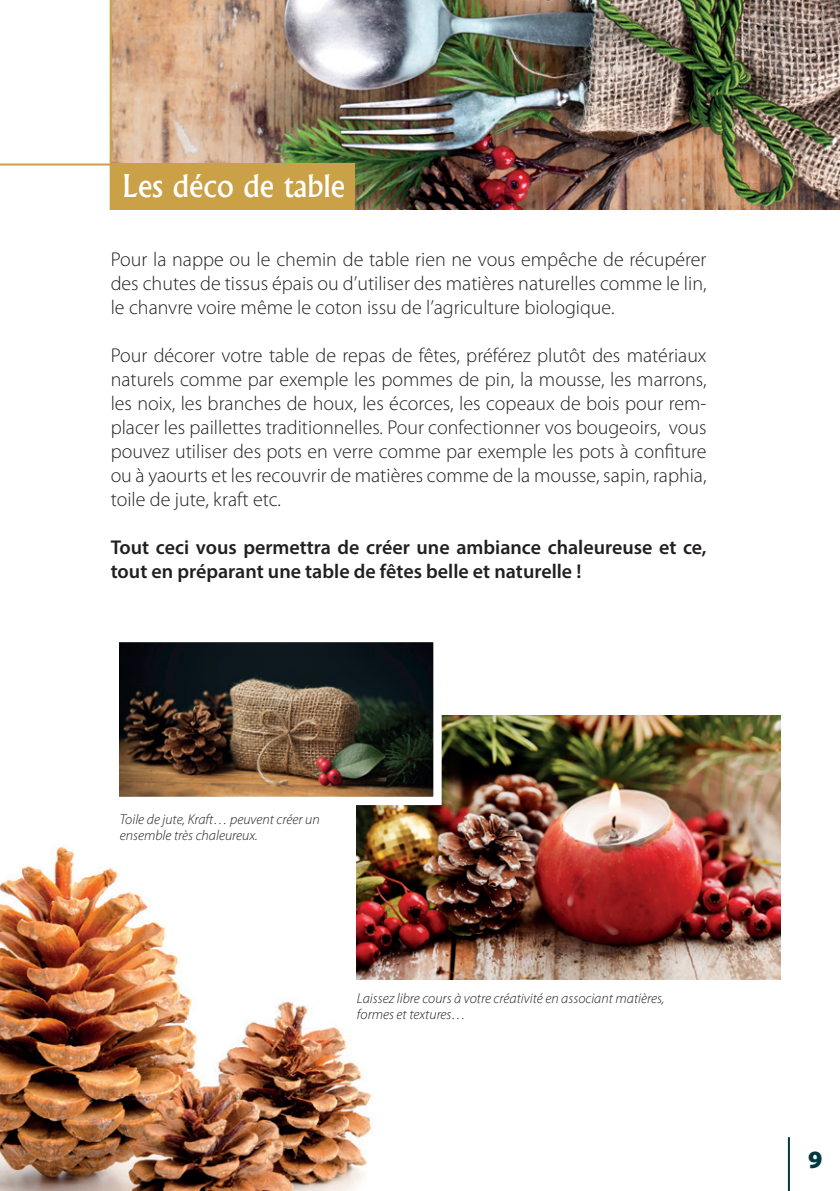
<style>
.page{position:relative;width:840px;height:1191px;background:#fff}
.page>*{position:absolute;margin:0;border:0;box-sizing:border-box;transform-origin:0 0}
.t1{font:500 30px "Albertus";color:#fff}
.t2{font:900 25px "Myriad Pro";color:#03383f}
.t3{font:300 20px/24px "Myriad Pro";color:#231f20;text-align:justify}
.t4{font:600 20px/24px "Myriad Pro";color:#231f20}
.t5{font:italic 300 14.2px/16px "Myriad Pro";color:#231f20}
</style>
<div class="page">
<hr style="left:787px;top:1137px;width:2px;height:54px;background:#03383f">
<img style="left:0;top:830px;width:392px;height:361px">
<img style="left:112px;top:0;width:727px;height:210px">
<div style="left:111px;top:163px;width:243px;height:47px;background:#caa146"></div>
<img style="left:357px;top:715px;width:423px;height:264px">
<img style="left:119px;top:642px;width:326px;height:167px">
<hr style="left:0;top:163px;width:354px;height:2px;background:#caa146">
<hr style="left:110px;top:0;width:2px;height:210px;background:#caa146">
<h1 class="t1" style="left:122px;top:167px;width:224px">Les déco de table</h1>
<p class="t3" style="left:111px;top:247px;width:597px">Pour la nappe ou le chemin de table rien ne vous empêche de récupérer des chutes de tissus épais ou d’utiliser des matières naturelles comme le lin, le chanvre voire même le coton issu de l’agriculture biologique.</p>
<p class="t3" style="left:111px;top:343px;width:597px">Pour décorer votre table de repas de fêtes, préférez plutôt des matériaux naturels comme par exemple les pommes de pin, la mousse, les marrons, les noix, les branches de houx, les écorces, les copeaux de bois pour rem&shy;placer les paillettes traditionnelles. Pour confectionner vos bougeoirs, vous pouvez utiliser des pots en verre comme par exemple les pots à confiture ou à yaourts et les recouvrir de matières comme de la mousse, sapin, raphia, toile de jute, kraft etc.</p>
<p class="t4" style="left:111px;top:534px;width:597px">Tout ceci vous permettra de créer une ambiance chaleureuse et ce, tout en préparant une table de fêtes belle et naturelle !</p>
<p class="t5" style="left:120px;top:810px;width:201px">Toile de jute, Kraft… peuvent créer un ensemble très chaleureux.</p>
<p class="t5" style="left:357px;top:990px;width:309px">Laissez libre cours à votre créativité en associant matières, formes et textures…</p>
<p class="t2" style="left:807px;top:1142px;width:16px">9</p>
</div>
